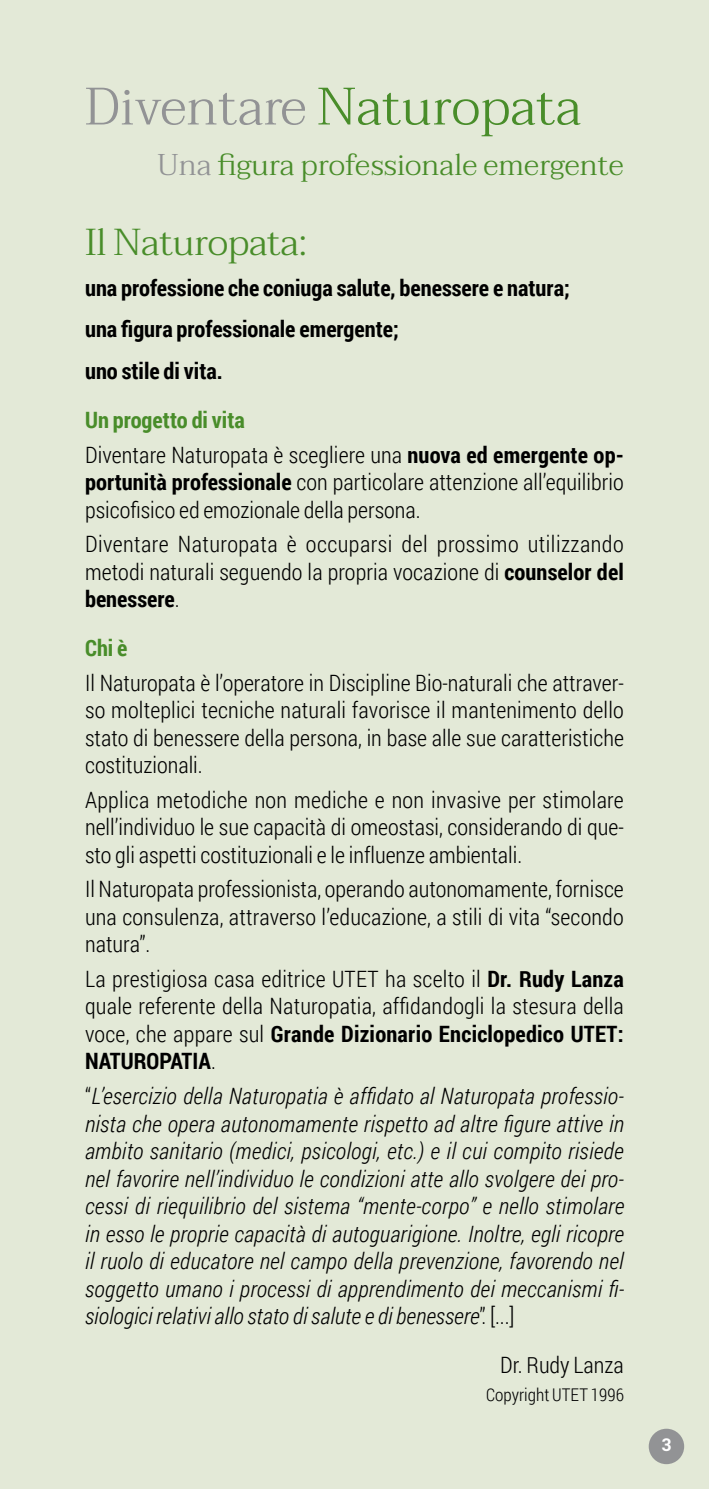
<style>
.page{position:relative;width:709px;height:1489px;background:#fff}
.page>*{position:absolute;margin:0;border:0;box-sizing:border-box;transform-origin:0 0}
.t1{font:300 52.5px "Taviraj";color:#498d2a}
.t2{font:300 37.5px "Taviraj";letter-spacing:-.01em;color:#498d2a}
.t3{font:300 30px "Taviraj";color:#498d2a}
.t4{font:300 22.5px/27.5px "Roboto Condensed";letter-spacing:.005em;color:#000;text-align:justify}
.t5{font:italic 300 22.5px/27.5px "Roboto Condensed";color:#000;text-align:justify}
.t6{font:700 22.5px/41.5px "Roboto Condensed";color:#000}
.t7{font:700 22.5px "Roboto Condensed";color:#498d2a}
.t8{font:300 17.5px "Roboto Condensed";color:#000}
.t9{font:700 17.5px "Roboto";color:#fff}
.s1{color:#929395}
.s2{font-weight:700;color:#498d2a}
.s3{font-weight:700}
.s4{font-style:normal}
</style>
<div class="page">
<div style="left:0;top:0;width:709px;height:1488px;background:#e3e9d7"></div>
<div style="left:648px;top:1428px;width:36px;height:35px;background:#929395;border-radius:50%"></div>
<h1 class="t1" style="left:85px;top:66px;width:497px"><span class="s1">Diventare</span> Naturopata</h1>
<h3 class="t3" style="left:157px;top:141px;width:468px"><span class="s1">Una</span> figura professionale emergente</h3>
<h2 class="t2" style="left:85px;top:213px;width:224px">Il Naturopata:</h2>
<p class="t6" style="left:85px;top:266px;width:486px">una professione che coniuga salute, benessere e natura; una figura professionale emergente;<br>uno stile di vita.</p>
<p class="t4" style="left:85px;top:402px;width:540px;line-height:34.5px"><span class="s2">Un progetto di vita<br></span>Diventare Naturopata è scegliere una <span class="s3">nuova ed emergente op-</span></p>
<p class="t4" style="left:85px;top:467px;width:540px"><span class="s3">portunità professionale</span> con particolare attenzione all’equilibrio psicofisico ed emozionale della persona.</p>
<p class="t4" style="left:85px;top:529px;width:540px">Diventare Naturopata è occuparsi del prossimo utilizzando metodi naturali seguendo la propria vocazione di <span class="s3">counselor del benessere</span>.</p>
<p class="t7" style="left:85px;top:632px;width:44px">Chi è</p>
<p class="t4" style="left:85px;top:668px;width:540px">Il Naturopata è l’operatore in Discipline Bio-naturali che attraver&shy;so molteplici tecniche naturali favorisce il mantenimento dello stato di benessere della persona, in base alle sue caratteristiche costituzionali.</p>
<p class="t4" style="left:85px;top:785px;width:540px">Applica metodiche non mediche e non invasive per stimolare nell’individuo le sue capacità di omeostasi, considerando di que&shy;sto gli aspetti costituzionali e le influenze ambientali.</p>
<p class="t4" style="left:85px;top:874px;width:540px">Il Naturopata professionista, operando autonomamente, fornisce una consulenza, attraverso l’educazione, a stili di vita “secondo natura”.</p>
<p class="t4" style="left:85px;top:964px;width:540px">La prestigiosa casa editrice UTET ha scelto il <span class="s3">Dr. Rudy Lanza </span>quale referente della Naturopatia, affidandogli la stesura della voce, che appare sul <span class="s3">Grande Dizionario Enciclopedico UTET:<br>NATUROPATIA</span>.</p>
<p class="t5" style="left:85px;top:1081px;width:540px"><span class="s4">“</span>L’esercizio della Naturopatia è affidato al Naturopata professio&shy;nista che opera autonomamente rispetto ad altre figure attive in ambito sanitario (medici, psicologi, etc.) e il cui compito risiede nel favorire nell’individuo le condizioni atte allo svolgere dei pro&shy;cessi di riequilibrio del sistema “mente-corpo” e nello stimolare in esso le proprie capacità di autoguarigione. Inoltre, egli ricopre il ruolo di educatore nel campo della prevenzione, favorendo nel soggetto umano i processi di apprendimento dei meccanismi fi&shy;siologici relativi allo stato di salute e di benessere<span class="s4">”. [...]</span></p>
<p class="t4" style="left:500px;top:1350px;width:125px">Dr. Rudy Lanza</p>
<p class="t8" style="left:486px;top:1381px;width:139px">Copyright UTET 1996</p>
<p class="t9" style="left:661px;top:1432px;width:12px">3</p>
</div>
